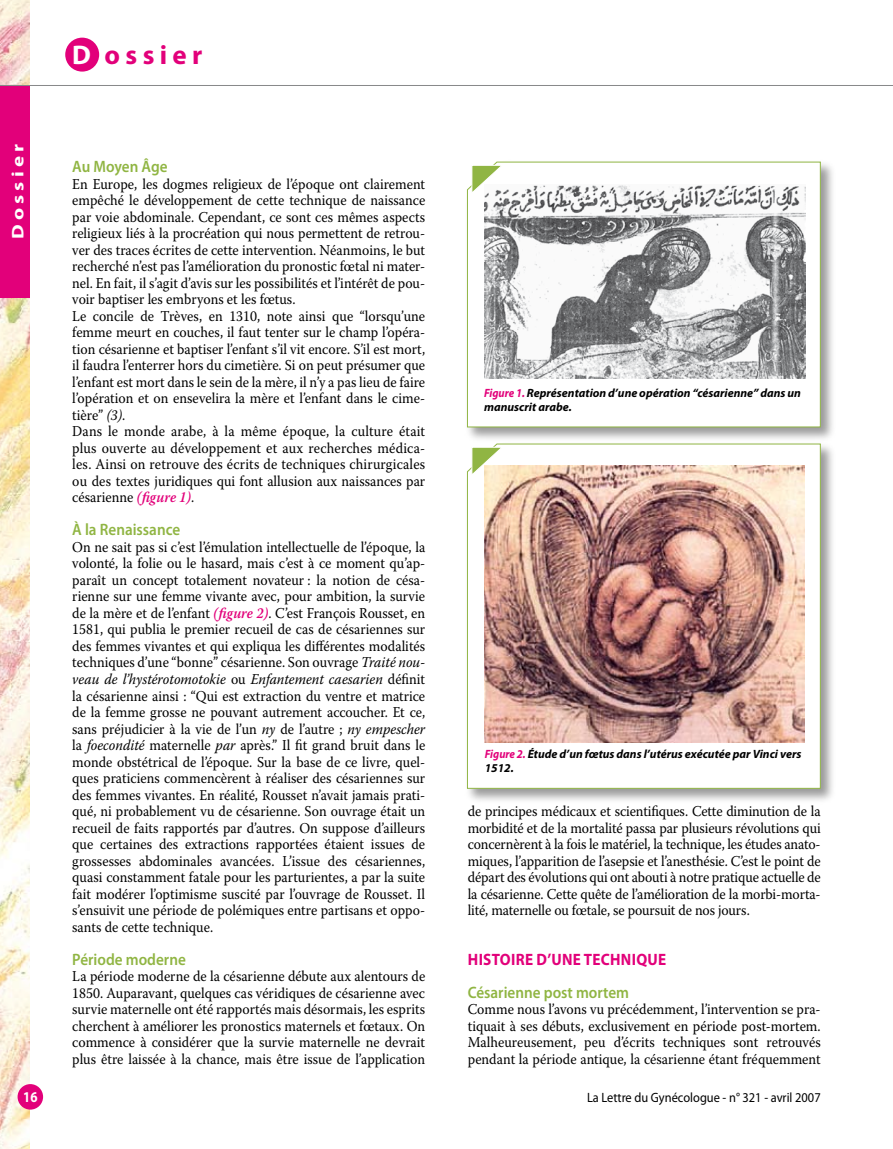
<style>
.page{position:relative;width:893px;height:1149px;background:#fff}
.page>*{position:absolute;margin:0;border:0;box-sizing:border-box;transform-origin:0 0}
.t1{font:700 27px "Myriad Pro";color:#e2007a}
.t2{font:700 16.8px "Myriad Pro";color:#fff;scale:1.25 1}
.t3{font:600 16.5px "Myriad Pro";color:#90b543;scale:.92 1}
.t4{font:700 16.5px "Myriad Pro";letter-spacing:.02em;color:#e2007a;scale:.92 1}
.t5{font:15px/16.5px "Warnock Pro";color:#000;text-align:justify;scale:.92 1}
.t6{font:700 15px "Myriad Pro";color:#fff;scale:.86 1}
.t7{font:13.5px "Myriad Pro";color:#000;scale:.92 1}
.t8{font:italic 700 12px/13.5px "Myriad Pro";color:#000}
.s1{color:#fff}
.s2{font-style:italic}
.s3{font-weight:600;font-style:italic;color:#e2007a}
.s4{color:#e2007a}
</style>
<div class="page">
<img style="left:0;top:0;width:30px;height:1148px">
<div style="left:65px;top:38px;width:34px;height:34px;background:#e2007a;border-radius:50%"></div>
<div style="left:0;top:85px;width:30px;height:213px;background:#e2007a"></div>
<div style="left:18px;top:1083px;width:25px;height:26px;background:#e2007a;border-radius:50%"></div>
<hr style="left:0;top:85px;width:893px;height:1px;background:#878889">
<div style="left:464px;top:159px;width:372px;height:283px;background:#000;opacity:.4"></div>
<svg style="left:466px;top:161px;width:355px;height:266px"></svg>
<svg style="left:471px;top:164px;width:32px;height:31px"></svg>
<img style="left:484px;top:184px;width:322px;height:194px">
<div style="left:464px;top:441px;width:372px;height:363px;background:#000;opacity:.4"></div>
<svg style="left:466px;top:443px;width:355px;height:345px"></svg>
<svg style="left:471px;top:446px;width:32px;height:30px"></svg>
<img style="left:485px;top:466px;width:319px;height:276px">
<p class="t2" style="left:7px;top:239px;width:77px;rotate:-90deg">DOSSIER</p>
<p class="t6" style="left:23px;top:1086px;width:18px">16</p>
<h1 class="t1" style="left:72px;top:37px;width:132px"><span class="s1">D</span> OSSIER</h1>
<p class="t3" style="left:72px;top:156px;width:105px">Au Moyen Âge</p>
<p class="t5" style="left:72px;top:175px;width:385px;text-align:left">En Europe, les dogmes religieux de l’époque ont clairement empêché le développement de cette technique de naissance par voie abdominale. Cependant, ce sont ces mêmes aspects religieux liés à la procréation qui nous permettent de retrou&shy;ver des traces écrites de cette intervention. Néanmoins, le but recherché n’est pas l’amélioration du pronostic fœtal ni mater&shy;nel. En fait, il s’agit d’avis sur les possibilités et l’intérêt de pou&shy;voir baptiser les embryons et les fœtus.<br>Le concile de Trèves, en 1310, note ainsi que “lorsqu’une femme meurt en couches, il faut tenter sur le champ l’opéra&shy;tion césarienne et baptiser l’enfant s’il vit encore. S’il est mort, il faudra l’enterrer hors du cimetière. Si on peut présumer que l’enfant est mort dans le sein de la mère, il n’y a pas lieu de faire l’opération et on ensevelira la mère et l’enfant dans le cime&shy;tière” <span class="s2">(3)</span>.<br>Dans le monde arabe, à la même époque, la culture était plus ouverte au développement et aux recherches médica&shy;les. Ainsi on retrouve des écrits de techniques chirurgicales ou des textes juridiques qui font allusion aux naissances par césarienne <span class="s3">(figure 1)</span>.</p>
<p class="t3" style="left:72px;top:519px;width:119px">À la Renaissance</p>
<p class="t5" style="left:72px;top:538px;width:385px">On ne sait pas si c’est l’émulation intellectuelle de l’époque, la volonté, la folie ou le hasard, mais c’est à ce moment qu’ap&shy;paraît un concept totalement novateur : la notion de césa&shy;rienne sur une femme vivante avec, pour ambition, la survie de la mère et de l’enfant <span class="s3">(figure 2)</span>. C’est François Rousset, en 1581, qui publia le premier recueil de cas de césariennes sur des femmes vivantes et qui expliqua les différentes modalités techniques d’une “bonne” césarienne. Son ouvrage <span class="s2">Traité nou&shy;veau de l’hystérotomotokie</span> ou <span class="s2">Enfantement caesarien</span> définit la césarienne ainsi : “Qui est extraction du ventre et matrice de la femme grosse ne pouvant autrement accoucher. Et ce, sans préjudicier à la vie de l’un <span class="s2">ny</span> de l’autre ; <span class="s2">ny empescher </span>la <span class="s2">foecondité</span> maternelle <span class="s2">par</span> après.” Il fit grand bruit dans le monde obstétrical de l’époque. Sur la base de ce livre, quel&shy;ques praticiens commencèrent à réaliser des césariennes sur des femmes vivantes. En réalité, Rousset n’avait jamais prati&shy;qué, ni probablement vu de césarienne. Son ouvrage était un recueil de faits rapportés par d’autres. On suppose d’ailleurs que certaines des extractions rapportées étaient issues de grossesses abdominales avancées. L’issue des césariennes, quasi constamment fatale pour les parturientes, a par la suite fait modérer l’optimisme suscité par l’ouvrage de Rousset. Il s’ensuivit une période de polémiques entre partisans et oppo&shy;sants de cette technique.</p>
<p class="t3" style="left:72px;top:948px;width:125px">Période moderne</p>
<p class="t5" style="left:72px;top:967px;width:385px">La période moderne de la césarienne débute aux alentours de 1850. Auparavant, quelques cas véridiques de césarienne avec survie maternelle ont été rapportés mais désormais, les esprits cherchent à améliorer les pronostics maternels et fœtaux. On commence à considérer que la survie maternelle ne devrait plus être laissée à la chance, mais être issue de l’application</p>
<p class="t8" style="left:484px;top:386px;width:318px"><span class="s4">Figure 1.</span> Représentation d’une opération “césarienne” dans un manuscrit arabe.</p>
<p class="t8" style="left:485px;top:746px;width:318px"><span class="s4">Figure 2.</span> Étude d’un fœtus dans l’utérus exécutée par Vinci vers<br>1512.</p>
<p class="t5" style="left:468px;top:802px;width:385px">de principes médicaux et scientifiques. Cette diminution de la morbidité et de la mortalité passa par plusieurs révolutions qui concernèrent à la fois le matériel, la technique, les études anato&shy;miques, l’apparition de l’asepsie et l’anesthésie. C’est le point de départ des évolutions qui ont abouti à notre pratique actuelle de la césarienne. Cette quête de l’amélioration de la morbi-morta&shy;lité, maternelle ou fœtale, se poursuit de nos jours.</p>
<p class="t4" style="left:468px;top:948px;width:217px">HISTOIRE D’UNE TECHNIQUE</p>
<p class="t3" style="left:468px;top:981px;width:177px">Césarienne post mortem</p>
<p class="t5" style="left:468px;top:1000px;width:385px">Comme nous l’avons vu précédemment, l’intervention se pra&shy;tiquait à ses débuts, exclusivement en période post-mortem.<br>Malheureusement, peu d’écrits techniques sont retrouvés pendant la période antique, la césarienne étant fréquemment</p>
<p class="t7" style="left:587px;top:1088px;width:255px">La Lettre du Gynécologue - n° 321 - avril 2007</p>
</div>
